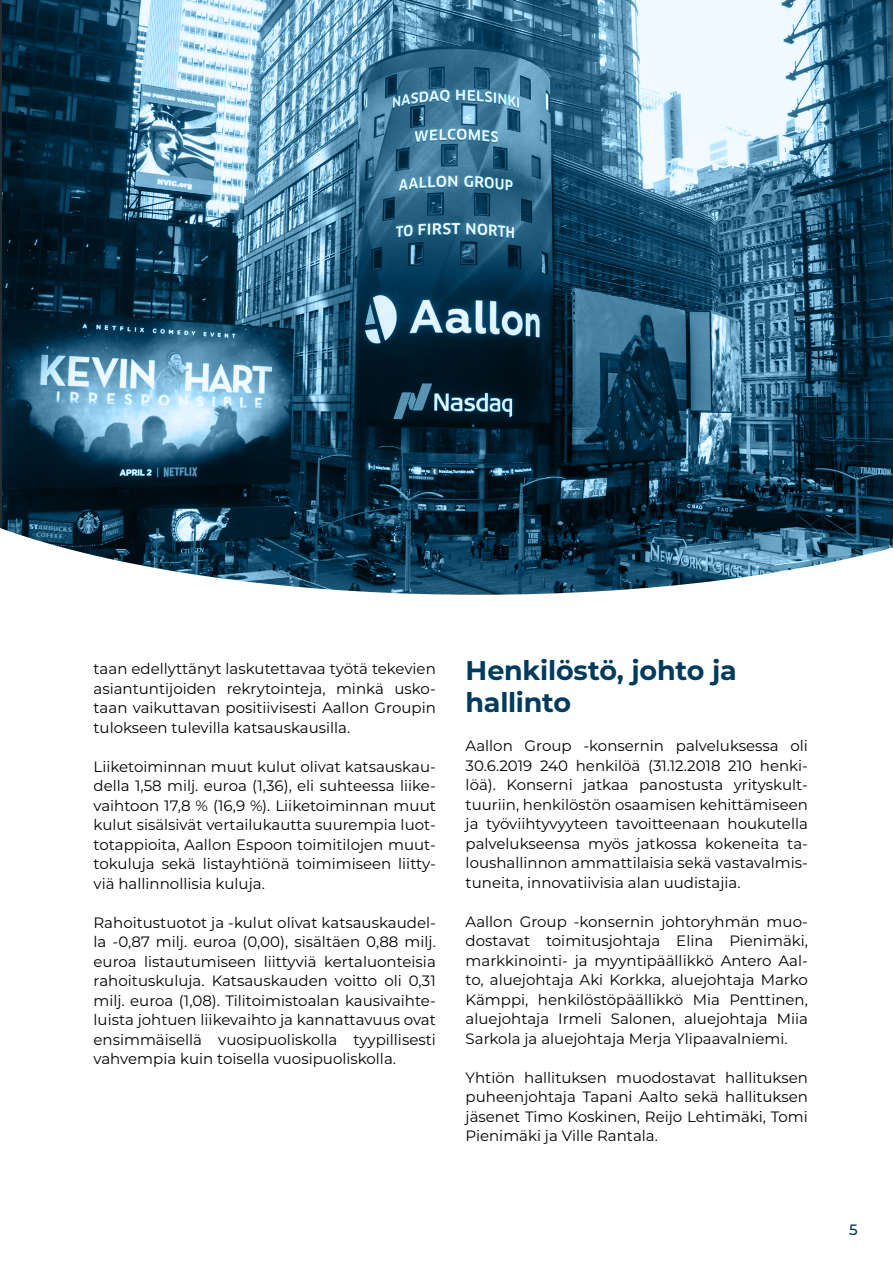
<style>
.page{position:relative;width:893px;height:1263px;background:#fff}
.page>*{position:absolute;margin:0;border:0;box-sizing:border-box;transform-origin:0 0}
.t1{font:700 27px/32.4px "Montserrat";letter-spacing:-.01em;color:#003a5d}
.Leipäteksti{font:15px/19.5px "Montserrat";color:#000;text-align:justify}
.t2{font:500 15px "Montserrat";color:#003a5d}
</style>
<div class="page">
<svg style="left:0;top:0;width:893px;height:380px;background:#45738c"></svg>
<svg style="left:0;top:380px;width:893px;height:215px;background:#335467"></svg>
<p class="Leipäteksti" style="left:94px;top:658px;width:344px">taan edellyttänyt laskutettavaa työtä tekevien asiantuntijoiden rekrytointeja, minkä usko&shy;taan vaikuttavan positiivisesti Aallon Groupin tulokseen tulevilla katsauskausilla.</p>
<p class="Leipäteksti" style="left:94px;top:756px;width:344px">Liiketoiminnan muut kulut olivat katsauskau&shy;della 1,58 milj. euroa (1,36), eli suhteessa liike&shy;vaihtoon 17,8 % (16,9 %). Liiketoiminnan muut kulut sisälsivät vertailukautta suurempia luot&shy;totappioita, Aallon Espoon toimitilojen muut&shy;tokuluja sekä listayhtiönä toimimiseen liitty&shy;viä hallinnollisia kuluja.</p>
<p class="Leipäteksti" style="left:94px;top:912px;width:344px">Rahoitustuotot ja -kulut olivat katsauskaudel&shy;la -0,87 milj. euroa (0,00), sisältäen 0,88 milj. euroa listautumiseen liittyviä kertaluonteisia rahoituskuluja. Katsauskauden voitto oli 0,31 milj. euroa (1,08). Tilitoimistoalan kausivaihte&shy;luista johtuen liikevaihto ja kannattavuus ovat ensimmäisellä vuosipuoliskolla tyypillisesti vahvempia kuin toisella vuosipuoliskolla.</p>
<p class="t1" style="left:466px;top:652px;width:273px">Henkilöstö, johto ja hallinto</p>
<p class="Leipäteksti" style="left:466px;top:735px;width:344px">Aallon Group -konsernin palveluksessa oli 30.6.2019 240 henkilöä (31.12.2018 210 henki&shy;löä). Konserni jatkaa panostusta yrityskult&shy;tuuriin, henkilöstön osaamisen kehittämiseen ja työviihtyvyyteen tavoitteenaan houkutella palvelukseensa myös jatkossa kokeneita ta&shy;loushallinnon ammattilaisia sekä vastavalmis&shy;tuneita, innovatiivisia alan uudistajia.</p>
<p class="Leipäteksti" style="left:466px;top:911px;width:344px">Aallon Group -konsernin johtoryhmän muo&shy;dostavat toimitusjohtaja Elina Pienimäki, markkinointi- ja myyntipäällikkö Antero Aal&shy;to, aluejohtaja Aki Korkka, aluejohtaja Marko Kämppi, henkilöstöpäällikkö Mia Penttinen, aluejohtaja Irmeli Salonen, aluejohtaja Miia Sarkola ja aluejohtaja Merja Ylipaavalniemi.</p>
<p class="Leipäteksti" style="left:466px;top:1067px;width:344px">Yhtiön hallituksen muodostavat hallituksen puheenjohtaja Tapani Aalto sekä hallituksen jäsenet Timo Koskinen, Reijo Lehtimäki, Tomi Pienimäki ja Ville Rantala.</p>
<p class="t2" style="left:849px;top:1219px;width:10px">5</p>
</div>
